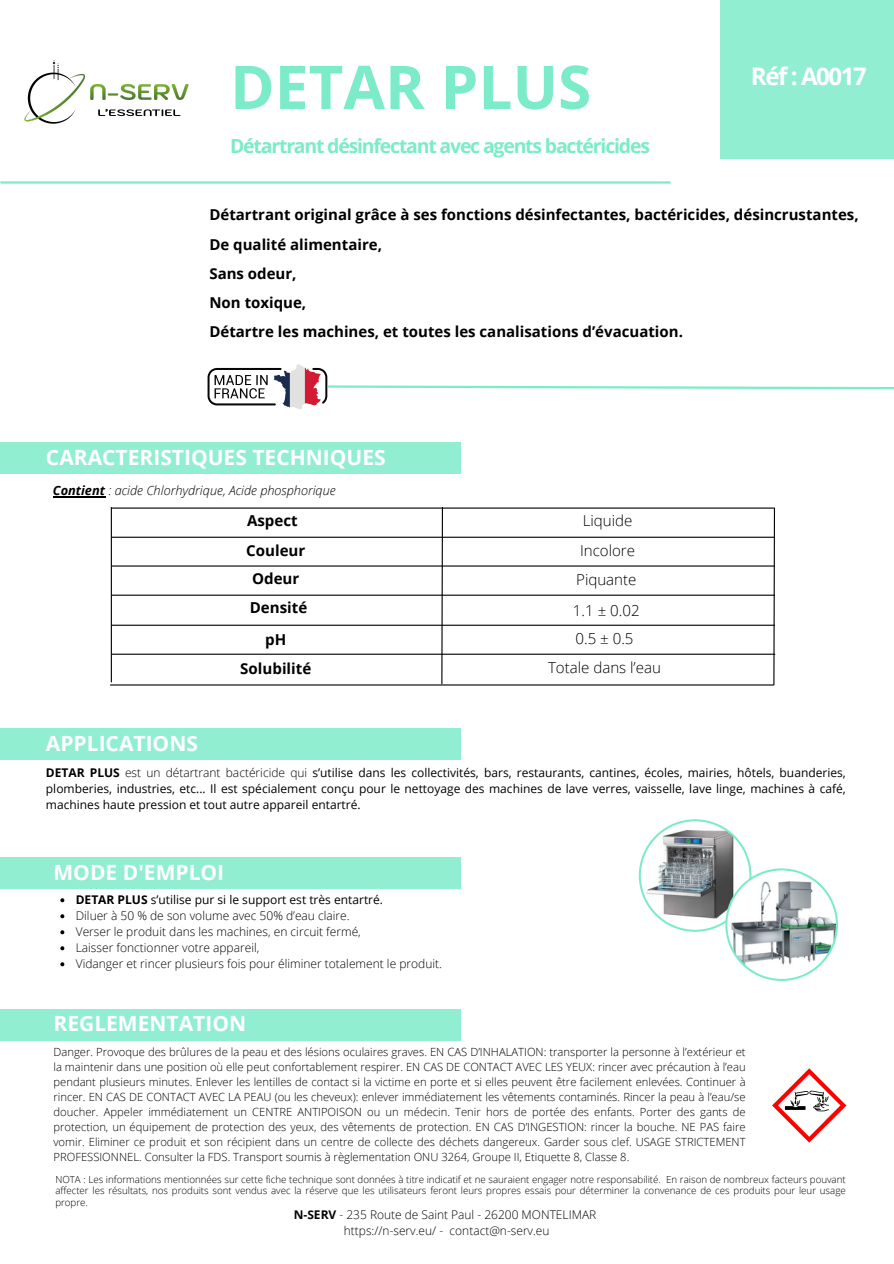
<style>
.page{position:relative;width:894px;height:1264px;background:#fff}
.page>*{position:absolute;margin:0;border:0;box-sizing:border-box;transform-origin:0 0}
.t1{font:700 60.3px "Open Sans";color:#7cebc7}
.t2{font:700 24.15px "Open Sans";letter-spacing:-.06em;color:#fff}
.t3{font:700 21px "Open Sans";color:#fff}
.t4{font:700 19.5px "Open Sans";letter-spacing:-.06em;color:#7cebc7}
.t5{font:300 15.15px "Open Sans";color:#000}
.t6{font:700 15.15px "Open Sans";color:#000}
.t7{font:700 15px "Open Sans";color:#000}
.t8{font:italic 300 12.75px "Open Sans";color:#000}
.t9{font:12px/16px "Open Sans";color:#000;text-align:justify}
.t10{font:300 12px "Open Sans";color:#000}
.t11{font:300 12px "Open Sans";color:#030304}
.t12{font:300 11.25px/15px "Open Sans";color:#000;text-align:justify}
.t13{font:300 9.75px/11.4px "Open Sans";color:#000;text-align:justify}
.s1{font-weight:700}
.s2{font-weight:300}
</style>
<div class="page">
<hr style="left:1px;top:181px;width:668px;height:3px;background:#7cebc7">
<svg style="left:207px;top:364px;width:686px;height:45px"></svg>
<div style="left:0;top:728px;width:461px;height:32px;background:#92eed0"></div>
<div style="left:0;top:857px;width:461px;height:32px;background:#92eed0"></div>
<div style="left:0;top:442px;width:461px;height:32px;background:#92eed0"></div>
<div style="left:0;top:1008px;width:461px;height:32px;background:#92eed0"></div>
<svg style="left:772px;top:1068px;width:74px;height:74px"></svg>
<hr style="left:111px;top:507px;width:1px;height:175px;background:#000">
<svg style="left:772px;top:507px;width:3px;height:179px"></svg>
<hr style="left:112px;top:624px;width:662px;height:1px;background:#000">
<hr style="left:112px;top:565px;width:662px;height:1px;background:#000">
<hr style="left:112px;top:594px;width:662px;height:1px;background:#000">
<hr style="left:112px;top:507px;width:662px;height:1px;background:#000">
<hr style="left:112px;top:536px;width:662px;height:2px;background:#000">
<svg style="left:440px;top:507px;width:3px;height:177px"></svg>
<hr style="left:112px;top:653px;width:662px;height:1px;background:#000">
<hr style="left:110px;top:684px;width:663px;height:1px;background:#000">
<img style="left:24px;top:60px;width:165px;height:64px">
<div style="left:720px;top:0;width:173px;height:158px;background:#92eed0"></div>
<svg style="left:638px;top:819px;width:199px;height:162px"></svg>
<svg style="left:60px;top:898px;width:4px;height:4px"></svg>
<svg style="left:60px;top:914px;width:4px;height:4px"></svg>
<svg style="left:60px;top:930px;width:4px;height:4px"></svg>
<svg style="left:60px;top:946px;width:4px;height:4px"></svg>
<svg style="left:60px;top:962px;width:4px;height:4px"></svg>
<hr style="left:53px;top:496px;width:52px;height:1px;background:#000">
<p class="t1" style="left:230px;top:45px;width:362px">DETAR PLUS</p>
<p class="t4" style="left:230px;top:132px;width:421px">Détartrant désinfectant avec agents bactéricides</p>
<p class="t2" style="left:750px;top:59px;width:118px">Réf : A0017</p>
<p class="t7" style="left:209px;top:204px;width:650px">Détartrant original grâce à ses fonctions désinfectantes, bactéricides, désincrustantes,</p>
<p class="t7" style="left:209px;top:233px;width:174px">De qualité alimentaire,</p>
<p class="t7" style="left:209px;top:263px;width:89px">Sans odeur,</p>
<p class="t7" style="left:209px;top:292px;width:98px">Non toxique,</p>
<p class="t7" style="left:209px;top:321px;width:475px">Détartre les machines, et toutes les canalisations d’évacuation.</p>
<p class="t3" style="left:46px;top:443px;width:341px">CARACTERISTIQUES TECHNIQUES</p>
<p class="t8" style="left:53px;top:481px;width:284px"><span class="s1">Contient</span> : acide Chlorhydrique, Acide phosphorique</p>
<p class="t6" style="left:247px;top:510px;width:52px">Aspect</p>
<p class="t6" style="left:246px;top:540px;width:61px">Couleur</p>
<p class="t6" style="left:252px;top:567px;width:49px">Odeur</p>
<p class="t6" style="left:249px;top:596px;width:59px">Densité</p>
<p class="t6" style="left:265px;top:629px;width:23px">pH</p>
<p class="t5" style="left:582px;top:510px;width:51px">Liquide</p>
<p class="t5" style="left:580px;top:540px;width:57px">Incolore</p>
<p class="t5" style="left:576px;top:569px;width:62px">Piquante</p>
<p class="t5" style="left:573px;top:600px;width:68px">1.1 ± 0.02</p>
<p class="t5" style="left:575px;top:627px;width:59px">0.5 ± 0.5</p>
<p class="t3" style="left:46px;top:728px;width:153px">APPLICATIONS</p>
<p class="t6" style="left:240px;top:658px;width:72px">Solubilité</p>
<p class="t5" style="left:548px;top:656px;width:114px">Totale dans l’eau</p>
<p class="t9" style="left:46px;top:763px;width:801px"><span class="s1">DETAR PLUS</span> <span class="s2">est un détartrant bactéricide qui</span> s’utilise dans les collectivités, bars, restaurants, cantines, écoles, mairies, hôtels, buanderies, plomberies, industries, etc... Il est spécialement conçu pour le nettoyage des machines de lave verres, vaisselle, lave linge, machines à café, machines haute pression et tout autre appareil entartré.</p>
<p class="t3" style="left:53px;top:857px;width:172px">MODE D'EMPLOI</p>
<p class="t9" style="left:76px;top:891px;width:309px"><span class="s1">DETAR PLUS</span> s’utilise pur si le support est très entartré.</p>
<p class="t10" style="left:76px;top:907px;width:275px">Diluer à 50 % de son volume avec 50% d’eau claire.</p>
<p class="t10" style="left:76px;top:923px;width:286px">Verser le produit dans les machines, en circuit fermé,</p>
<p class="t10" style="left:76px;top:939px;width:185px">Laisser fonctionner votre appareil,</p>
<p class="t10" style="left:76px;top:955px;width:367px">Vidanger et rincer plusieurs fois pour éliminer totalement le produit.</p>
<p class="t3" style="left:53px;top:1009px;width:194px">REGLEMENTATION</p>
<p class="t12" style="left:53px;top:1044px;width:693px">Danger. Provoque des brûlures de la peau et des lésions oculaires graves. EN CAS D’INHALATION: transporter la personne à l’extérieur et la maintenir dans une position où elle peut confortablement respirer. EN CAS DE CONTACT AVEC LES YEUX: rincer avec précaution à l’eau pendant plusieurs minutes. Enlever les lentilles de contact si la victime en porte et si elles peuvent être facilement enlevées. Continuer à rincer. EN CAS DE CONTACT AVEC LA PEAU (ou les cheveux): enlever immédiatement les vêtements contaminés. Rincer la peau à l’eau/se doucher. Appeler immédiatement un CENTRE ANTIPOISON ou un médecin. Tenir hors de portée des enfants. Porter des gants de protection, un équipement de protection des yeux, des vêtements de protection. EN CAS D’INGESTION: rincer la bouche. NE PAS faire vomir. Eliminer ce produit et son récipient dans un centre de collecte des déchets dangereux. Garder sous clef. USAGE STRICTEMENT PROFESSIONNEL. Consulter la FDS. Transport soumis à règlementation ONU 3264, Groupe II, Etiquette 8, Classe 8.</p>
<p class="t13" style="left:55px;top:1173px;width:791px">NOTA : Les informations mentionnées sur cette fiche technique sont données à titre indicatif et ne sauraient engager notre responsabilité. En raison de nombreux facteurs pouvant affecter les résultats, nos produits sont vendus avec la réserve que les utilisateurs feront leurs propres essais pour déterminer la convenance de ces produits pour leur usage propre.</p>
<p class="t11" style="left:294px;top:1206px;width:304px"><span class="s1">N-SERV</span> - 235 Route de Saint Paul - 26200 MONTELIMAR</p>
<p class="t11" style="left:344px;top:1222px;width:207px">https://n-serv.eu/ - contact@n-serv.eu</p>
</div>
